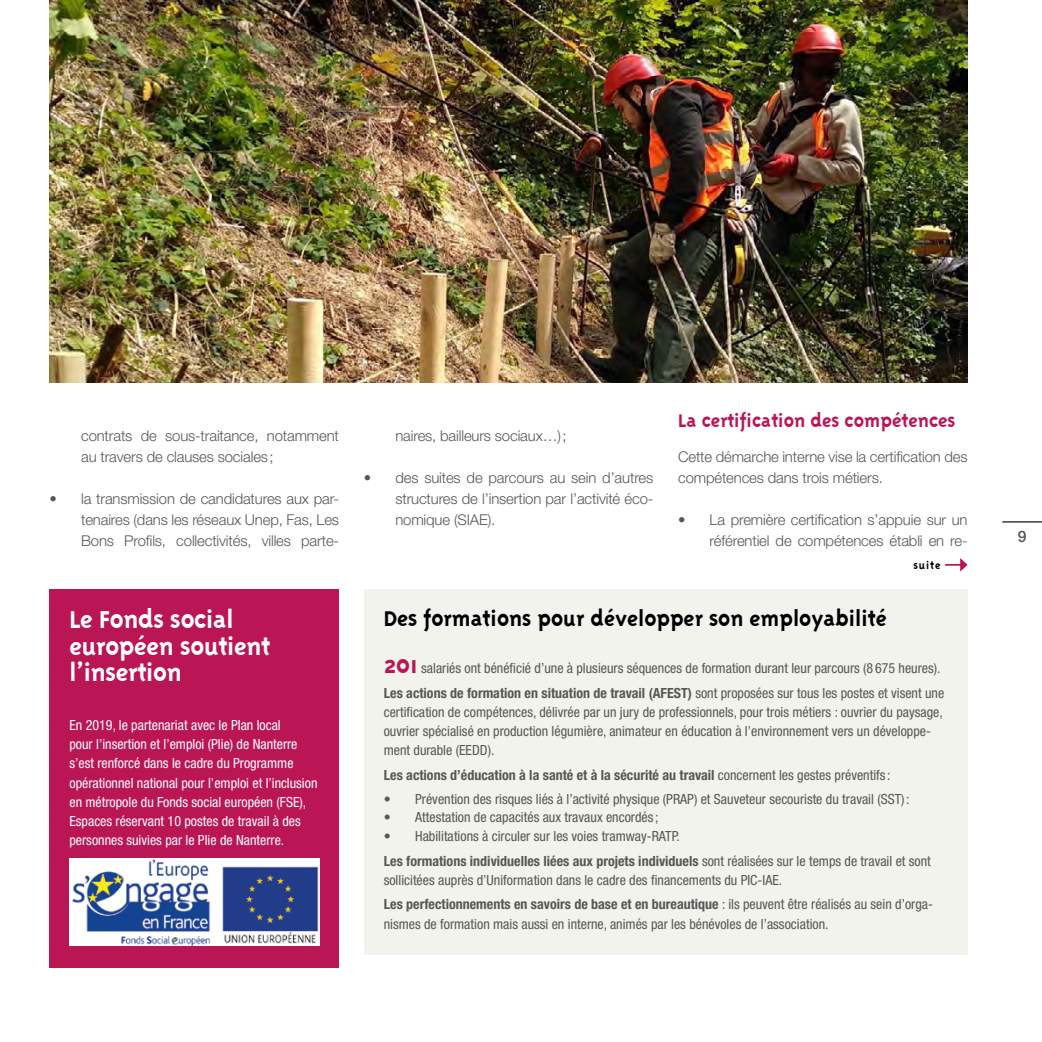
<style>
.page{position:relative;width:1042px;height:1042px;background:#fff}
.page>*{position:absolute;margin:0;border:0;box-sizing:border-box;transform-origin:0 0}
.t1{font:700 28px/26.2px "Triplex";letter-spacing:-.01em;color:#fff}
.t2{font:700 24.5px "Triplex";color:#000}
.t3{font:700 21px "Triplex";color:#ba1656}
.t4{font:500 15.75px "Helvetica Neue LT Std";color:#575756}
.t5{font:300 14.88px/21px "Helvetica Neue LT Std";letter-spacing:-.01em;color:#575756}
.t6{font:condensed 14px/24.5px "Helvetica Neue LT Std";color:#575756}
.t7{font:condensed 14px/19.2px "Helvetica Neue LT Std";color:#fff}
.t8{font:700 condensed 14px "Helvetica Neue LT Std";color:#575756}
.t9{font:700 12.25px "Triplex";letter-spacing:.07em;color:#000}
.s1{font-family:"Triplex";font-weight:700;font-stretch:normal;font-size:28px;color:#ba1656}
.s2{font-weight:700}
.s3{font-weight:400}
</style>
<div class="page">
<hr style="left:1002px;top:521px;width:40px;height:2px;background:#575756">
<img style="left:50px;top:0;width:917px;height:382px">
<div style="left:364px;top:589px;width:603px;height:365px;background:#f1f3ec"></div>
<div style="left:50px;top:589px;width:289px;height:379px;background:#ba1656"></div>
<img style="left:70px;top:858px;width:249px;height:87px">
<svg style="left:945px;top:558px;width:22px;height:14px"></svg>
<p class="t5" style="left:81px;top:425px;width:259px">contrats de sous-traitance, notamment au travers de clauses sociales;</p>
<p class="t5" style="left:81px;top:488px;width:259px;text-align:justify;text-indent:-32px">• la transmission de candidatures aux par&shy;tenaires (dans les réseaux Unep, Fas, Les Bons Profils, collectivités, villes parte-</p>
<h1 class="t1" style="left:69px;top:606px;width:202px">Le Fonds social européen soutient l’insertion</h1>
<p class="t7" style="left:69px;top:715px;width:249px">En 2019, le partenariat avec le Plan local<br>pour l’insertion et l’emploi (Plie) de Nanterre s’est renforcé dans le cadre du Programme opérationnel national pour l’emploi et l’inclusion en métropole du Fonds social européen (FSE), Espaces réservant 10 postes de travail à des personnes suivies par le Plie de Nanterre.</p>
<p class="t5" style="left:395px;top:425px;width:173px">naires, bailleurs sociaux…);</p>
<p class="t5" style="left:395px;top:467px;width:259px;text-align:justify;text-indent:-32px">• des suites de parcours au sein d’autres structures de l’insertion par l’activité éco&shy;nomique (SIAE).</p>
<h3 class="t3" style="left:678px;top:408px;width:279px">La certification des compétences</h3>
<p class="t5" style="left:678px;top:446px;width:291px">Cette démarche interne vise la certification des compétences dans trois métiers.</p>
<p class="t5" style="left:678px;top:509px;width:291px;text-align:right">• La première certification s’appuie sur un référentiel de compétences établi en re-</p>
<p class="t9" style="left:913px;top:558px;width:29px">suite</p>
<h2 class="t2" style="left:384px;top:604px;width:504px">Des formations pour développer son employabilité</h2>
<p class="t6" style="left:384px;top:656px;width:562px"><span class="s1">201</span> salariés ont bénéficié d’une à plusieurs séquences de formation durant leur parcours (8 675 heures).<br><span class="s2">Les actions de formation en situation de travail (AFEST)</span> sont proposées sur tous les postes et visent une</p>
<p class="t6" style="left:384px;top:702px;width:560px;line-height:19.2px">certification de compétences, délivrée par un jury de professionnels, pour trois métiers : ouvrier du paysage, ouvrier spécialisé en production légumière, animateur en éducation à l’environnement vers un développe&shy;ment durable (EEDD).</p>
<p class="t8" style="left:384px;top:766px;width:508px">Les actions d’éducation à la santé et à la sécurité au travail <span class="s3">concernent les gestes préventifs :</span></p>
<p class="t6" style="left:384px;top:787px;width:527px">• Prévention des risques liés à l’activité physique (PRAP) et Sauveteur secouriste du travail (SST) :</p>
<p class="t6" style="left:384px;top:804px;width:276px">• Attestation de capacités aux travaux encordés ;</p>
<p class="t6" style="left:384px;top:824px;width:549px">• Habilitations à circuler sur les voies tramway-RATP.<br><span class="s2">Les formations individuelles liées aux projets individuels</span> sont réalisées sur le temps de travail et sont</p>
<p class="t6" style="left:384px;top:867px;width:551px">sollicitées auprès d’Uniformation dans le cadre des financements du PIC-IAE.<br><span class="s2">Les perfectionnements en savoirs de base et en bureautique</span> : ils peuvent être réalisés au sein d’orga-</p>
<p class="t6" style="left:384px;top:911px;width:446px">nismes de formation mais aussi en interne, animés par les bénévoles de l’association.</p>
<p class="t4" style="left:1018px;top:527px;width:10px">9</p>
</div>
